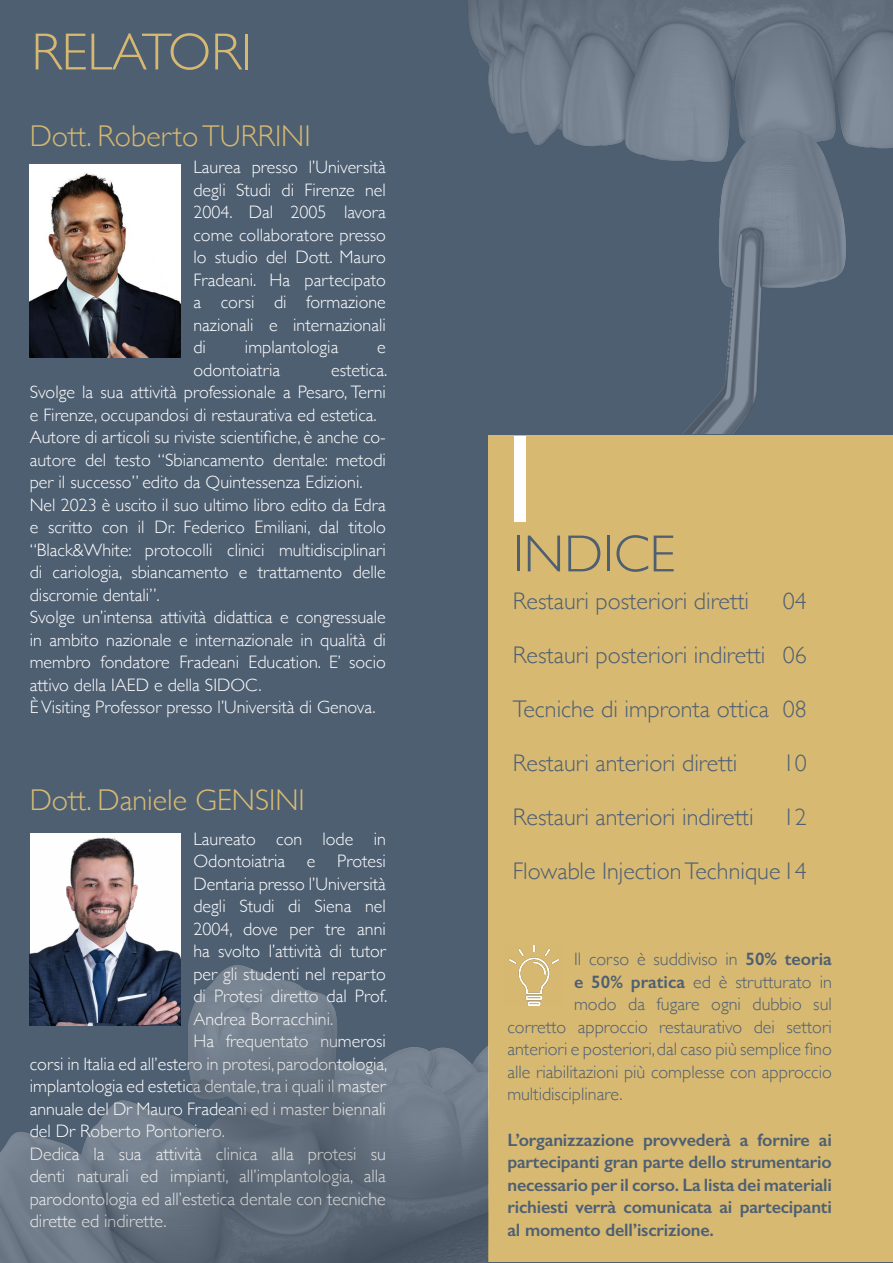
<style>
.page{position:relative;width:893px;height:1263px;background:#4e5f72}
.page>*{position:absolute;margin:0;border:0;box-sizing:border-box;transform-origin:0 0}
.t1{font:300 52.5px "Gill Sans";color:#d6b871}
.t2{font:300 52.5px "Gill Sans";color:#4e5f72}
.t3{font:300 30px "Gill Sans";color:#d6b871}
.t4{font:300 30px "Gill Sans";color:#d8bb72}
.t5{font:300 24px "Gill Sans";color:#4e5f74}
.t6{font:300 18px/22.5px "Gill Sans";color:#fff;text-align:justify}
.t7{font:300 18px "Gill Sans";color:#4e5f74}
.t8{font:600 18px/22.5px "Gill Sans";letter-spacing:-.01em;color:#4e5f74;text-align:justify}
.s1{font-weight:600}
</style>
<div class="page">
<img style="left:30px;top:164px;width:151px;height:193px">
<img style="left:30px;top:833px;width:151px;height:88px">
<div style="left:489px;top:436px;width:404px;height:826px;background:#d7b971"></div>
<div style="left:515px;top:436px;width:11px;height:85px;background:#fff"></div>
<img style="left:468px;top:0;width:425px;height:434px">
<img style="left:0;top:921px;width:489px;height:342px">
<img style="left:509px;top:946px;width:50px;height:59px">
<h1 class="t1" style="left:32px;top:11px;width:222px">RELATORI</h1>
<h2 class="t3" style="left:30px;top:113px;width:282px">Dott. Roberto TURRINI</h2>
<p class="t6" style="left:193px;top:155px;width:194px">Laurea presso l’Università degli Studi di Firenze nel 2004. Dal 2005 lavora come collaboratore presso lo studio del Dott. Mauro Fradeani. Ha partecipato a corsi di formazione nazionali e internazionali di</p>
<p class="t6" style="left:245px;top:335px;width:95px">implantologia</p>
<p class="t6" style="left:377px;top:335px;width:10px">e</p>
<p class="t6" style="left:193px;top:358px;width:88px">odontoiatria</p>
<p class="t6" style="left:30px;top:358px;width:359px;text-align:left;text-indent:301px">estetica.<br>Svolge la sua attività professionale a Pesaro, Terni e Firenze, occupandosi di restaurativa ed estetica.<br>Autore di articoli su riviste scientifiche, è anche co&shy;autore del testo “Sbiancamento dentale: metodi per il successo” edito da Quintessenza Edizioni.<br>Nel 2023 è uscito il suo ultimo libro edito da Edra e scritto con il Dr. Federico Emiliani, dal titolo “Black&amp;White: protocolli clinici multidisciplinari di cariologia, sbiancamento e trattamento delle discromie dentali”.<br>Svolge un’intensa attività didattica e congressuale in ambito nazionale e internazionale in qualità di membro fondatore Fradeani Education. E’ socio attivo della IAED e della SIDOC.<br>È Visiting Professor presso l’Università di Genova.</p>
<h2 class="t4" style="left:30px;top:777px;width:276px">Dott. Daniele GENSINI</h2>
<p class="t6" style="left:193px;top:826px;width:194px">Laureato con lode in</p>
<p class="t6" style="left:193px;top:849px;width:194px">Odontoiatria e Protesi</p>
<p class="t6" style="left:193px;top:871px;width:194px">Dentaria presso l’Università</p>
<p class="t6" style="left:193px;top:894px;width:194px">degli Studi di Siena nel</p>
<p class="t6" style="left:193px;top:916px;width:194px">2004, dove per tre anni</p>
<p class="t6" style="left:193px;top:939px;width:194px">ha svolto l’attività di tutor</p>
<p class="t6" style="left:193px;top:961px;width:194px">per gli studenti nel reparto</p>
<p class="t6" style="left:193px;top:984px;width:195px">di Protesi diretto dal Prof.</p>
<p class="t6" style="left:193px;top:1006px;width:141px">Andrea Borracchini.</p>
<p class="t6" style="left:193px;top:1029px;width:194px">Ha frequentato numerosi</p>
<p class="t6" style="left:30px;top:1051px;width:359px">corsi in Italia ed all’estero in protesi, parodontologia,</p>
<p class="t6" style="left:30px;top:1074px;width:358px">implantologia ed estetica dentale, tra i quali il master</p>
<p class="t6" style="left:30px;top:1096px;width:358px">annuale del Dr Mauro Fradeani ed i master biennali</p>
<p class="t6" style="left:30px;top:1119px;width:197px">del Dr Roberto Pontoriero.</p>
<p class="t6" style="left:30px;top:1141px;width:358px">Dedica la sua attività clinica alla protesi su</p>
<p class="t6" style="left:30px;top:1164px;width:358px">denti naturali ed impianti, all’implantologia, alla</p>
<p class="t6" style="left:30px;top:1186px;width:358px">parodontologia ed all’estetica dentale con tecniche</p>
<p class="t6" style="left:30px;top:1209px;width:139px">dirette ed indirette.</p>
<h1 class="t2" style="left:513px;top:513px;width:164px">INDICE</h1>
<h3 class="t5" style="left:513px;top:582px;width:238px">Restauri posteriori diretti</h3>
<h3 class="t5" style="left:783px;top:582px;width:25px">04</h3>
<h3 class="t5" style="left:513px;top:636px;width:296px">Restauri posteriori indiretti 06</h3>
<h3 class="t5" style="left:513px;top:690px;width:296px">Tecniche di impronta ottica 08</h3>
<h3 class="t5" style="left:513px;top:744px;width:226px">Restauri anteriori diretti</h3>
<h3 class="t5" style="left:783px;top:744px;width:25px">10</h3>
<h3 class="t5" style="left:513px;top:798px;width:296px">Restauri anteriori indiretti 12</h3>
<h3 class="t5" style="left:513px;top:852px;width:296px">Flowable Injection Technique14</h3>
<p class="t7" style="left:574px;top:945px;width:259px">Il corso è suddiviso in <span class="s1">50% teoria</span></p>
<p class="t7" style="left:574px;top:968px;width:259px"><span class="s1">e 50% pratica</span> ed è strutturato in</p>
<p class="t7" style="left:574px;top:990px;width:259px">modo da fugare ogni dubbio sul</p>
<p class="t7" style="left:507px;top:1013px;width:326px">corretto approccio restaurativo dei settori</p>
<p class="t7" style="left:507px;top:1035px;width:326px">anteriori e posteriori, dal caso più semplice fino</p>
<p class="t7" style="left:507px;top:1058px;width:326px">alle riabilitazioni più complesse con approccio</p>
<p class="t7" style="left:507px;top:1080px;width:117px">multidisciplinare.</p>
<p class="t8" style="left:507px;top:1128px;width:326px">L’organizzazione provvederà a fornire ai partecipanti gran parte dello strumentario necessario per il corso. La lista dei materiali richiesti verrà comunicata ai partecipanti al momento dell’iscrizione.</p>
</div>
